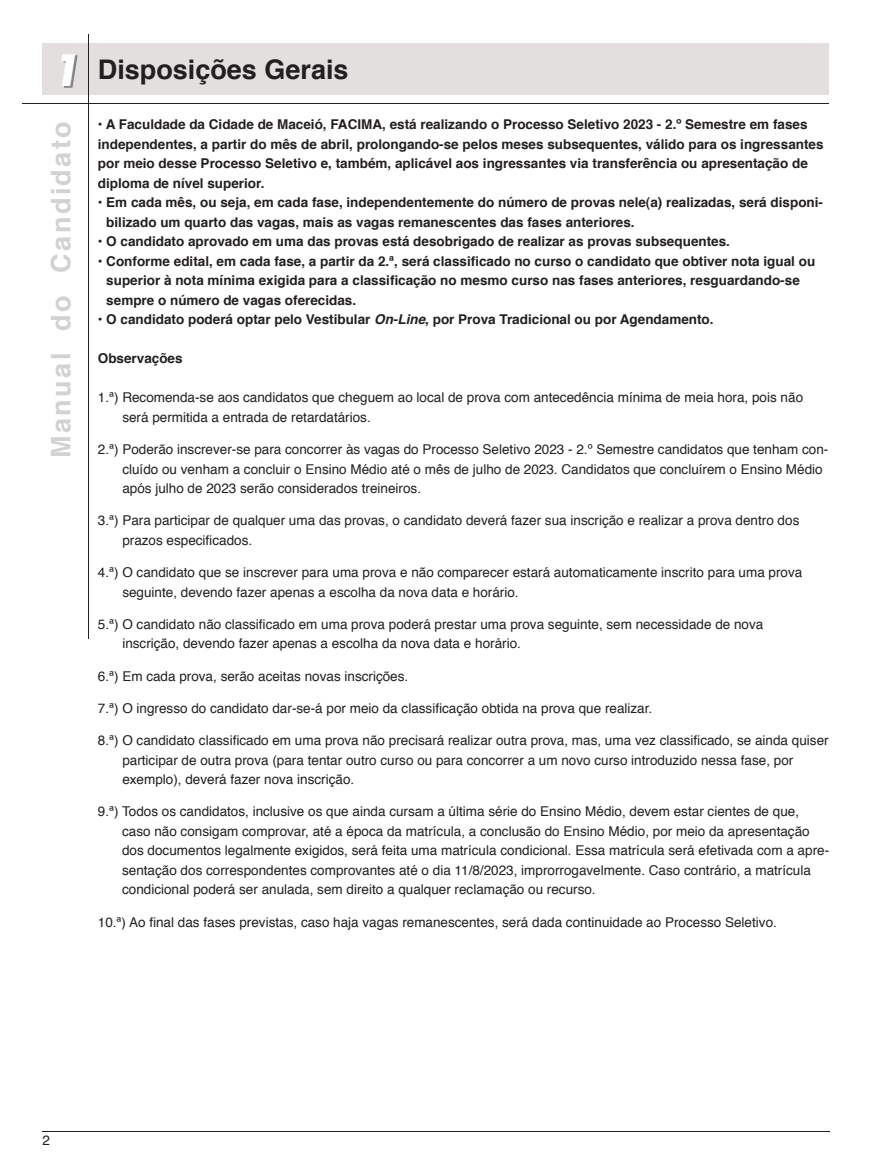
<style>
.page{position:relative;width:872px;height:1170px;background:#fff}
.page>*{position:absolute;margin:0;border:0;box-sizing:border-box;transform-origin:0 0}
.t1{font:italic 700 42px "Futura";color:#fff}
.t2{font:700 27px "Helvetica";letter-spacing:.09em;color:#d1d2d4}
.t3{font:700 27px "Helvetica";color:#231f20}
.t4{font:13.5px/19.5px "Helvetica";color:#231f20}
.t5{font:700 13.5px/19.5px "Helvetica";color:#231f20}
.s1{font-style:italic}
</style>
<div class="page">
<hr style="left:43px;top:1131px;width:787px;height:1px;background:#231f20">
<div style="left:42px;top:43px;width:787px;height:52px;background:#e2dfde"></div>
<hr style="left:22px;top:103px;width:806px;height:1px;background:#231f20">
<hr style="left:88px;top:35px;width:1px;height:603px;background:#231f20">
<img style="left:63px;top:56px;width:15px;height:32px">
<h1 class="t1" style="left:51px;top:41px;width:30px">1</h1>
<h2 class="t2" style="left:39px;top:458px;width:338px;rotate:-90deg">Manual do Candidato</h2>
<h2 class="t3" style="left:98px;top:47px;width:252px">Disposições Gerais</h2>
<p class="t5" style="left:98px;top:115px;width:727px">• A Faculdade da Cidade de Maceió, FACIMA, está realizando o Processo Seletivo 2023 - 2.º Semestre em fases independentes, a partir do mês de abril, prolongando-se pelos meses subsequentes, válido para os ingressantes por meio desse Processo Seletivo e, também, aplicável aos ingressantes via transferência ou apresentação de diploma de nível superior.</p>
<p class="t5" style="left:106px;top:193px;width:718px;text-indent:-8px">• Em cada mês, ou seja, em cada fase, independentemente do número de provas nele(a) realizadas, será disponi&shy;bilizado um quarto das vagas, mais as vagas remanescentes das fases anteriores.</p>
<p class="t5" style="left:98px;top:232px;width:633px">• O candidato aprovado em uma das provas está desobrigado de realizar as provas subsequentes.</p>
<p class="t5" style="left:106px;top:251px;width:710px;text-indent:-8px">• Conforme edital, em cada fase, a partir da 2.ª, será classificado no curso o candidato que obtiver nota igual ou superior à nota mínima exigida para a classificação no mesmo curso nas fases anteriores, resguardando-se sempre o número de vagas oferecidas.</p>
<p class="t5" style="left:98px;top:310px;width:617px">• O candidato poderá optar pelo Vestibular <span class="s1">On-Line</span>, por Prova Tradicional ou por Agendamento.</p>
<p class="t5" style="left:98px;top:349px;width:86px">Observações</p>
<p class="t4" style="left:122px;top:388px;width:682px;text-indent:-25px">1.ª) Recomenda-se aos candidatos que cheguem ao local de prova com antecedência mínima de meia hora, pois não será permitida a entrada de retardatários.</p>
<p class="t4" style="left:122px;top:440px;width:707px;text-indent:-25px">2.ª) Poderão inscrever-se para concorrer às vagas do Processo Seletivo 2023 - 2.º Semestre candidatos que tenham con&shy;cluído ou venham a concluir o Ensino Médio até o mês de julho de 2023. Candidatos que concluírem o Ensino Médio após julho de 2023 serão considerados treineiros.</p>
<p class="t4" style="left:122px;top:511px;width:678px;text-indent:-25px">3.ª) Para participar de qualquer uma das provas, o candidato deverá fazer sua inscrição e realizar a prova dentro dos prazos especificados.</p>
<p class="t4" style="left:122px;top:563px;width:681px;text-indent:-25px">4.ª) O candidato que se inscrever para uma prova e não comparecer estará automaticamente inscrito para uma prova seguinte, devendo fazer apenas a escolha da nova data e horário.</p>
<p class="t4" style="left:122px;top:614px;width:642px;text-indent:-25px">5.ª) O candidato não classificado em uma prova poderá prestar uma prova seguinte, sem necessidade de nova inscrição, devendo fazer apenas a escolha da nova data e horário.</p>
<p class="t4" style="left:98px;top:666px;width:312px">6.ª) Em cada prova, serão aceitas novas inscrições.</p>
<p class="t4" style="left:98px;top:698px;width:556px">7.ª) O ingresso do candidato dar-se-á por meio da classificação obtida na prova que realizar.</p>
<p class="t4" style="left:122px;top:731px;width:708px;text-indent:-25px">8.ª) O candidato classificado em uma prova não precisará realizar outra prova, mas, uma vez classificado, se ainda quiser participar de outra prova (para tentar outro curso ou para concorrer a um novo curso introduzido nessa fase, por exemplo), deverá fazer nova inscrição.</p>
<p class="t4" style="left:122px;top:802px;width:708px;text-indent:-24px">9.ª) Todos os candidatos, inclusive os que ainda cursam a última série do Ensino Médio, devem estar cientes de que, caso não consigam comprovar, até a época da matrícula, a conclusão do Ensino Médio, por meio da apresentação dos documentos legalmente exigidos, será feita uma matrícula condicional. Essa matrícula será efetivada com a apre&shy;sentação dos correspondentes comprovantes até o dia 11/8/2023, improrrogavelmente. Caso contrário, a matrícula condicional poderá ser anulada, sem direito a qualquer reclamação ou recurso.</p>
<p class="t4" style="left:98px;top:912px;width:680px">10.ª) Ao final das fases previstas, caso haja vagas remanescentes, será dada continuidade ao Processo Seletivo.</p>
<p class="t4" style="left:43px;top:1131px;width:9px">2</p>
</div>
